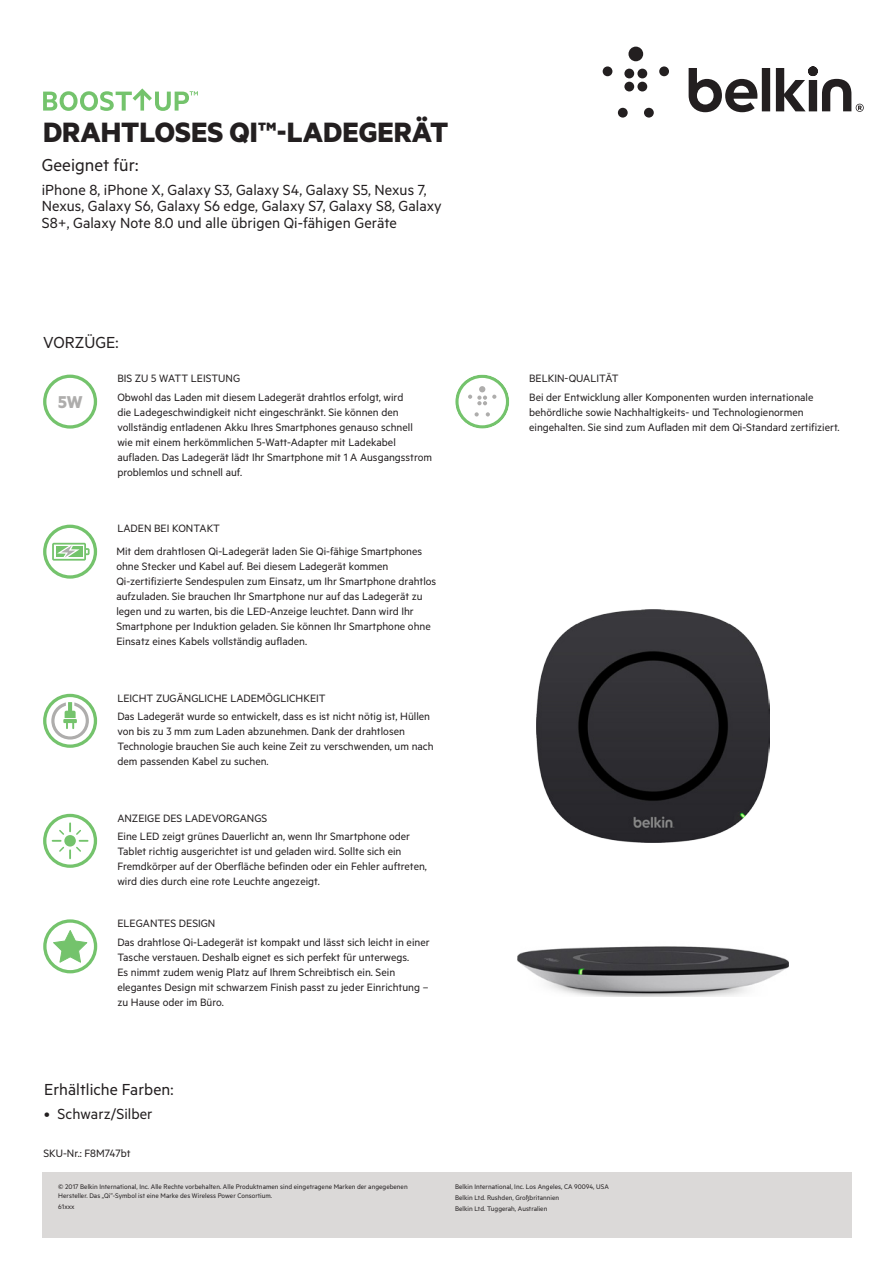
<style>
.page{position:relative;width:893px;height:1263px;background:#fff}
.page>*{position:absolute;margin:0;border:0;box-sizing:border-box;transform-origin:0 0}
.SS_Product_Name_21pt{font:700 31.5px "Metric";color:#231f20}
.SS_13pt{font:19.5px "Metric";color:#231f20}
.t1{font:700 19.35px "Metric";color:#aeadac}
.SS_SectionTitle_12pt{font:18px "Metric";letter-spacing:.005em;color:#231f20}
.SS_11pt{font:16.5px/16.5px "Metric";letter-spacing:.005em;color:#231f20}
.SS_Body_8pt{font:12px/15px "Metric";color:#231f20}
.SS_Legael_5pt_6pt{font:7.5px/9px "Metric";letter-spacing:.005em;color:#231f20}
</style>
<div class="page">
<div style="left:43px;top:1172px;width:808px;height:65px;background:#dbd9d8"></div>
<img style="left:517px;top:946px;width:271px;height:50px">
<img style="left:536px;top:609px;width:233px;height:234px">
<svg style="left:43px;top:525px;width:54px;height:54px"></svg>
<svg style="left:43px;top:694px;width:54px;height:54px"></svg>
<svg style="left:43px;top:814px;width:54px;height:54px"></svg>
<svg style="left:43px;top:375px;width:54px;height:54px"></svg>
<svg style="left:43px;top:919px;width:54px;height:54px"></svg>
<svg style="left:455px;top:375px;width:54px;height:54px"></svg>
<svg style="left:603px;top:47px;width:261px;height:71px"></svg>
<svg style="left:43px;top:88px;width:155px;height:23px"></svg>
<p class="SS_Product_Name_21pt" style="left:43px;top:113px;width:407px">DRAHTLOSES QI™-LADEGERÄT</p>
<p class="SS_13pt" style="left:42px;top:153px;width:98px">Geeignet für:</p>
<p class="SS_11pt" style="left:42px;top:181px;width:401px">iPhone 8, iPhone X, Galaxy S3, Galaxy S4, Galaxy S5, Nexus 7,<br>Nexus, Galaxy S6, Galaxy S6 edge, Galaxy S7, Galaxy S8, Galaxy<br>S8+, Galaxy Note 8.0 und alle übrigen Qi-fähigen Geräte</p>
<p class="SS_SectionTitle_12pt" style="left:43px;top:331px;width:77px">VORZÜGE:</p>
<p class="t1" style="left:58px;top:390px;width:26px">5W</p>
<p class="SS_Body_8pt" style="left:117px;top:371px;width:124px">BIS ZU 5 WATT LEISTUNG</p>
<p class="SS_Body_8pt" style="left:117px;top:389px;width:316px">Obwohl das Laden mit diesem Ladegerät drahtlos erfolgt, wird<br>die Ladegeschwindigkeit nicht eingeschränkt. Sie können den vollständig entladenen Akku Ihres Smartphones genauso schnell<br>wie mit einem herkömmlichen 5-Watt-Adapter mit Ladekabel aufladen. Das Ladegerät lädt Ihr Smartphone mit 1 A Ausgangsstrom problemlos und schnell auf.</p>
<p class="SS_Body_8pt" style="left:117px;top:521px;width:104px">LADEN BEI KONTAKT</p>
<p class="SS_Body_8pt" style="left:116px;top:543px;width:321px">Mit dem drahtlosen Qi-Ladegerät laden Sie Qi-fähige Smartphones ohne Stecker und Kabel auf. Bei diesem Ladegerät kommen Qi-zertifizierte Sendespulen zum Einsatz, um Ihr Smartphone drahtlos aufzuladen. Sie brauchen Ihr Smartphone nur auf das Ladegerät zu legen und zu warten, bis die LED-Anzeige leuchtet. Dann wird Ihr Smartphone per Induktion geladen. Sie können Ihr Smartphone ohne Einsatz eines Kabels vollständig aufladen.</p>
<p class="SS_Body_8pt" style="left:117px;top:690px;width:210px">LEICHT ZUGÄNGLICHE LADEMÖGLICHKEIT</p>
<p class="SS_Body_8pt" style="left:117px;top:708px;width:318px">Das Ladegerät wurde so entwickelt, dass es ist nicht nötig ist, Hüllen von bis zu 3 mm zum Laden abzunehmen. Dank der drahtlosen Technologie brauchen Sie auch keine Zeit zu verschwenden, um nach dem passenden Kabel zu suchen.</p>
<p class="SS_Body_8pt" style="left:117px;top:810px;width:151px">ANZEIGE DES LADEVORGANGS</p>
<p class="SS_Body_8pt" style="left:117px;top:828px;width:311px">Eine LED zeigt grünes Dauerlicht an, wenn Ihr Smartphone oder Tablet richtig ausgerichtet ist und geladen wird. Sollte sich ein Fremdkörper auf der Oberfläche befinden oder ein Fehler auftreten, wird dies durch eine rote Leuchte angezeigt.</p>
<p class="SS_Body_8pt" style="left:117px;top:915px;width:100px">ELEGANTES DESIGN</p>
<p class="SS_Body_8pt" style="left:117px;top:934px;width:314px">Das drahtlose Qi-Ladegerät ist kompakt und lässt sich leicht in einer Tasche verstauen. Deshalb eignet es sich perfekt für unterwegs.<br>Es nimmt zudem wenig Platz auf Ihrem Schreibtisch ein. Sein elegantes Design mit schwarzem Finish passt zu jeder Einrichtung – zu Hause oder im Büro.</p>
<p class="SS_Body_8pt" style="left:529px;top:371px;width:91px">BELKIN-QUALITÄT</p>
<p class="SS_Body_8pt" style="left:529px;top:389px;width:312px">Bei der Entwicklung aller Komponenten wurden internationale behördliche sowie Nachhaltigkeits- und Technologienormen eingehalten. Sie sind zum Aufladen mit dem Qi-Standard zertifiziert.</p>
<p class="SS_SectionTitle_12pt" style="left:44px;top:1079px;width:131px">Erhältliche Farben:</p>
<p class="SS_11pt" style="left:44px;top:1105px;width:110px">• Schwarz/Silber</p>
<p class="SS_Body_8pt" style="left:43px;top:1145px;width:89px">SKU-Nr.: F8M747bt</p>
<p class="SS_Legael_5pt_6pt" style="left:58px;top:1181px;width:351px">© 2017 Belkin International, Inc. Alle Rechte vorbehalten. Alle Produktnamen sind eingetragene Marken der angegebenen<br>Hersteller. Das „Qi”-Symbol ist eine Marke des Wireless Power Consortium.</p>
<p class="SS_Legael_5pt_6pt" style="left:58px;top:1202px;width:18px">61xxx</p>
<p class="SS_Legael_5pt_6pt" style="left:455px;top:1181px;width:155px">Belkin International, Inc. Los Angeles, CA 90094, USA</p>
<p class="SS_Legael_5pt_6pt" style="left:455px;top:1193px;width:106px">Belkin Ltd. Rushden, Großbritannien</p>
<p class="SS_Legael_5pt_6pt" style="left:455px;top:1204px;width:94px">Belkin Ltd. Tuggerah, Australien</p>
</div>
